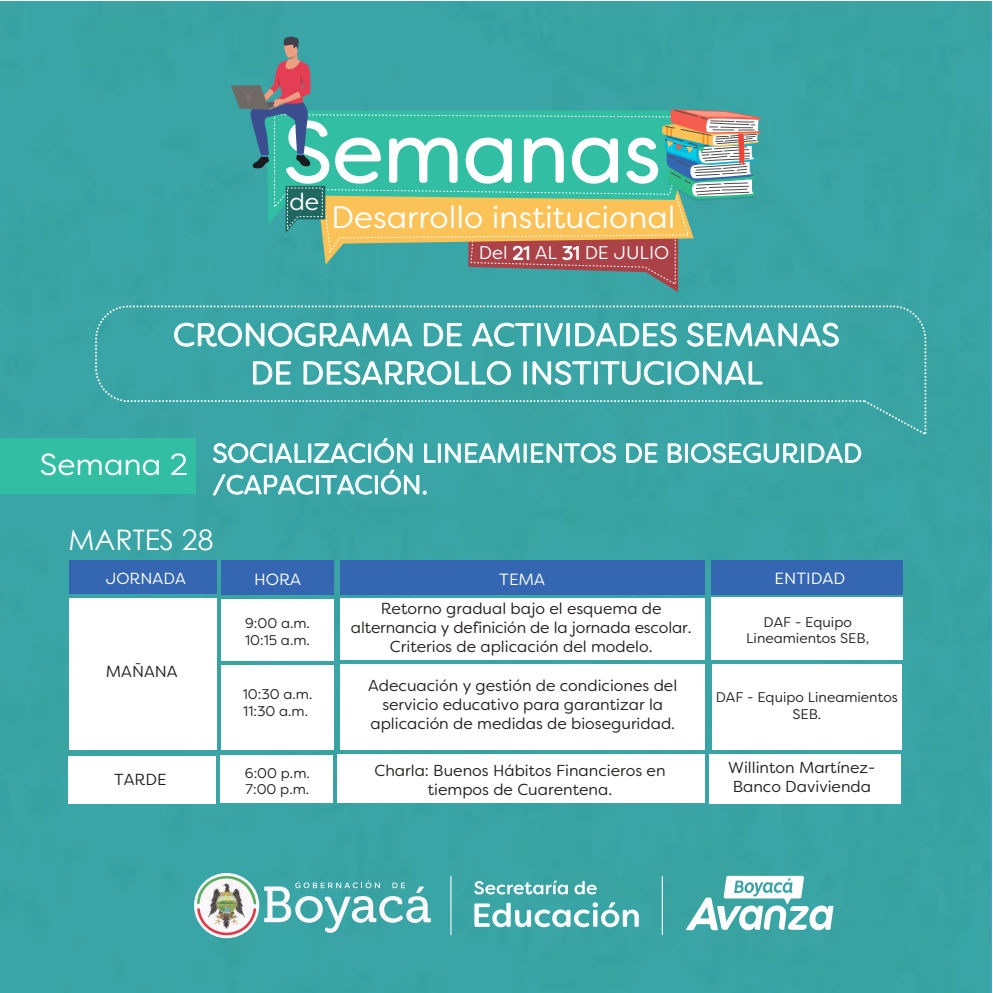
<style>
.page{position:relative;width:993px;height:993px;background:#fff}
.page>*{position:absolute;margin:0;border:0;box-sizing:border-box;transform-origin:0 0}
.t1{font:85.05px "Filson Soft";color:#fff}
.t2{font:31.94px/38.3px "Filson Soft";color:#fff;text-align:center}
.t3{font:30.97px "Filson Soft";color:#fff}
.t4{font:28.35px "Century Gothic";color:#fff}
.t5{font:26.25px/31.5px "Filson Soft";color:#fff}
.t6{font:24.06px "Filson Soft";color:#fff}
.t7{font:18.38px "Filson Soft";color:#fff}
.t8{font:16.19px "Filson Soft";color:#fff}
.t9{font:16.01px "Filson Soft";color:#241f1f}
.t10{font:16.01px "Filson Soft";color:#fff}
.t11{font:15.84px/19.1px "Filson Soft";color:#241f1f;text-align:center}
.t12{font:14px/16.8px "Filson Soft";color:#241f1f}
.s1{font-size:30.36px}
</style>
<div class="page">
<div style="left:0;top:1px;width:990px;height:991px;background:#3aa4a5"></div>
<svg style="left:231px;top:36px;width:530px;height:256px"></svg>
<svg style="left:95px;top:305px;width:831px;height:130px"></svg>
<svg style="left:174px;top:322px;width:238px;height:25px"></svg>
<svg style="left:423px;top:323px;width:39px;height:23px"></svg>
<svg style="left:472px;top:322px;width:62px;height:25px"></svg>
<div style="left:537px;top:323px;width:3px;height:23px;border:1px solid #fff"></div>
<svg style="left:543px;top:323px;width:20px;height:23px"></svg>
<div style="left:566px;top:323px;width:3px;height:23px;border:1px solid #fff"></div>
<svg style="left:575px;top:322px;width:101px;height:25px"></svg>
<svg style="left:687px;top:322px;width:151px;height:25px"></svg>
<svg style="left:253px;top:361px;width:38px;height:23px"></svg>
<svg style="left:303px;top:360px;width:208px;height:25px"></svg>
<div style="left:523px;top:361px;width:3px;height:23px;border:1px solid #fff"></div>
<svg style="left:532px;top:360px;width:59px;height:25px"></svg>
<div style="left:594px;top:361px;width:3px;height:23px;border:1px solid #fff"></div>
<svg style="left:600px;top:360px;width:64px;height:25px"></svg>
<div style="left:667px;top:361px;width:3px;height:23px;border:1px solid #fff"></div>
<svg style="left:674px;top:360px;width:88px;height:25px"></svg>
<div style="left:0;top:438px;width:196px;height:55px;background:#31bea3"></div>
<svg style="left:213px;top:443px;width:54px;height:20px"></svg>
<div style="left:269px;top:443px;width:3px;height:19px;border:1px solid #fff"></div>
<svg style="left:274px;top:443px;width:32px;height:20px"></svg>
<div style="left:308px;top:443px;width:3px;height:19px;border:1px solid #fff"></div>
<svg style="left:313px;top:443px;width:53px;height:20px"></svg>
<div style="left:368px;top:443px;width:3px;height:19px;border:1px solid #fff"></div>
<svg style="left:374px;top:438px;width:39px;height:25px"></svg>
<svg style="left:424px;top:443px;width:96px;height:20px"></svg>
<div style="left:523px;top:443px;width:3px;height:19px;border:1px solid #fff"></div>
<svg style="left:531px;top:443px;width:85px;height:20px"></svg>
<svg style="left:626px;top:443px;width:31px;height:20px"></svg>
<svg style="left:667px;top:443px;width:15px;height:20px"></svg>
<div style="left:684px;top:443px;width:3px;height:19px;border:1px solid #fff"></div>
<svg style="left:691px;top:443px;width:108px;height:20px"></svg>
<div style="left:800px;top:443px;width:3px;height:19px;border:1px solid #fff"></div>
<svg style="left:808px;top:443px;width:53px;height:20px"></svg>
<svg style="left:212px;top:474px;width:102px;height:21px"></svg>
<div style="left:316px;top:475px;width:3px;height:19px;border:1px solid #fff"></div>
<svg style="left:321px;top:474px;width:52px;height:21px"></svg>
<div style="left:375px;top:475px;width:3px;height:19px;border:1px solid #fff"></div>
<svg style="left:380px;top:469px;width:47px;height:26px"></svg>
<svg style="left:194px;top:872px;width:65px;height:65px"></svg>
<svg style="left:264px;top:880px;width:167px;height:52px"></svg>
<img style="left:197px;top:875px;width:59px;height:59px">
<svg style="left:686px;top:875px;width:147px;height:54px"></svg>
<hr style="left:661px;top:875px;width:1px;height:59px;background:#fff">
<svg style="left:474px;top:902px;width:164px;height:24px"></svg>
<hr style="left:450px;top:875px;width:1px;height:59px;background:#fff">
<svg style="left:474px;top:880px;width:93px;height:14px"></svg>
<svg style="left:574px;top:880px;width:22px;height:14px"></svg>
<div style="left:220px;top:755px;width:112px;height:48px;background:#fff"></div>
<div style="left:338px;top:754px;width:366px;height:49px;background:#fff"></div>
<div style="left:709px;top:754px;width:191px;height:49px;background:#fff"></div>
<div style="left:711px;top:664px;width:190px;height:85px;background:#fff"></div>
<div style="left:221px;top:560px;width:113px;height:34px;background:#3466b2"></div>
<div style="left:339px;top:560px;width:365px;height:34px;background:#3466b2"></div>
<div style="left:711px;top:560px;width:191px;height:34px;background:#3466b2"></div>
<div style="left:221px;top:599px;width:113px;height:61px;background:#fff"></div>
<div style="left:221px;top:665px;width:113px;height:84px;background:#fff"></div>
<div style="left:340px;top:664px;width:365px;height:85px;background:#fff"></div>
<div style="left:340px;top:598px;width:365px;height:61px;background:#fff"></div>
<div style="left:711px;top:597px;width:191px;height:62px;background:#fff"></div>
<div style="left:70px;top:598px;width:147px;height:151px;background:#fff"></div>
<div style="left:70px;top:560px;width:147px;height:34px;background:#3466b2"></div>
<div style="left:68px;top:755px;width:147px;height:48px;background:#fff"></div>
<h1 class="t1" style="left:283px;top:98px;width:378px">Semanas</h1>
<h3 class="t6" style="left:289px;top:186px;width:31px">de</h3>
<h3 class="t3" style="left:331px;top:198px;width:345px">Desarrollo institucional</h3>
<p class="t7" style="left:478px;top:241px;width:192px">Del 21 AL 31 DE JULIO</p>
<h2 class="t2" style="left:173px;top:315px;width:668px">CRONOGRAMA DE ACTIVIDADES SEMANAS<br>DE DESARROLLO INSTITUCIONAL</h2>
<h3 class="t5" style="left:212px;top:437px;width:651px;text-indent:-172px"><span class="s1">Semana 2</span> SOCIALIZACIÓN LINEAMIENTOS DE BIOSEGURIDAD /CAPACITACIÓN.</h3>
<h3 class="t4" style="left:68px;top:520px;width:146px">MARTES 28</h3>
<p class="t10" style="left:106px;top:568px;width:81px">JORNADA</p>
<p class="t9" style="left:106px;top:660px;width:73px">MAÑANA</p>
<p class="t8" style="left:254px;top:568px;width:48px">HORA</p>
<p class="t8" style="left:499px;top:568px;width:47px">TEMA</p>
<p class="t8" style="left:774px;top:567px;width:72px">ENTIDAD</p>
<p class="t12" style="left:245px;top:614px;width:66px">9:00 a.m.<br>10:15 a.m.</p>
<p class="t11" style="left:351px;top:598px;width:342px">Retorno gradual bajo el esquema de alternancia y definición de la jornada escolar.<br>Criterios de aplicación del modelo.</p>
<p class="t12" style="left:746px;top:613px;width:124px;text-align:center">DAF - Equipo<br>Lineamientos SEB,</p>
<p class="t12" style="left:243px;top:685px;width:71px">10:30 a.m.<br>11:30 a.m.</p>
<p class="t11" style="left:368px;top:676px;width:310px">Adecuación y gestión de condiciones del servicio educativo para garantizar la aplicación de medidas de bioseguridad.</p>
<p class="t12" style="left:715px;top:688px;width:184px;text-align:center">DAF - Equipo Lineamientos<br>SEB.</p>
<p class="t9" style="left:114px;top:769px;width:54px">TARDE</p>
<p class="t11" style="left:374px;top:760px;width:292px">Charla: Buenos Hábitos Financieros en tiempos de Cuarentena.</p>
<p class="t11" style="left:728px;top:757px;width:149px;text-align:left">Willinton Martínez-<br>Banco Davivienda</p>
<p class="t12" style="left:245px;top:764px;width:66px">6:00 p.m.<br>7:00 p.m.</p>
</div>
